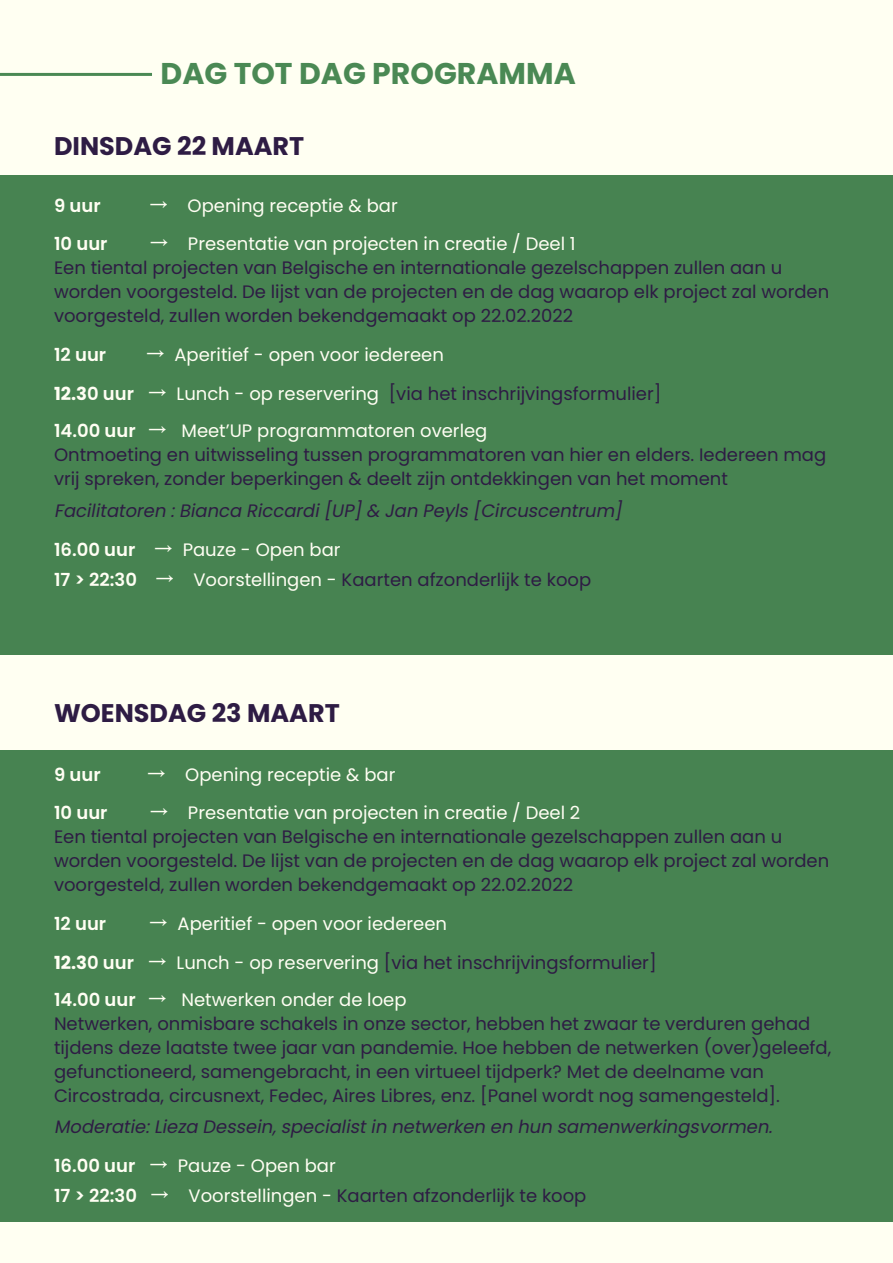
<style>
.page{position:relative;width:893px;height:1263px;background:#fffff2}
.page>*{position:absolute;margin:0;border:0;box-sizing:border-box;transform-origin:0 0}
.t1{font:700 30px "Poppins";color:#4a8954}
.t2{font:700 25.5px "Poppins";color:#2e1c44}
.t3{font:18px/24px "Poppins";color:#2e1c44}
.t4{font:18px/38.2px "Poppins";color:#fffef3}
.t5{font:italic 18px/39px "Poppins";color:#2e1c44}
.t6{font:600 18px "Poppins";color:#fffef3}
.s1{font-family:"Microsoft Ya Hei"}
.s2{font-family:"Microsoft Ya Hei";color:#fffef3}
.s3{color:#fffef3}
.s4{font-weight:700}
.s5{font-weight:600}
.s6{color:#2e1c44}
.s7{font-weight:600;font-style:normal;color:#fffef3}
.s8{font-family:"Microsoft Ya Hei";font-style:normal;color:#fffef3}
.s9{font-style:normal;color:#fffef3}
.s10{font-weight:600;color:#fffef3}
</style>
<div class="page">
<hr style="left:0;top:73px;width:152px;height:3px;background:#4a8954">
<div style="left:0;top:175px;width:893px;height:480px;background:#478351"></div>
<div style="left:0;top:750px;width:893px;height:471px;background:#478351"></div>
<h1 class="t1" style="left:161px;top:57px;width:417px">DAG TOT DAG PROGRAMMA</h1>
<h2 class="t2" style="left:54px;top:132px;width:252px">DINSDAG 22 MAART</h2>
<p class="t6" style="left:54px;top:195px;width:48px">9 uur</p>
<p class="t4" style="left:150px;top:187px;width:249px"><span class="s1">→</span> Opening receptie &amp; bar</p>
<p class="t6" style="left:54px;top:233px;width:55px">10 uur</p>
<p class="t3" style="left:54px;top:231px;width:777px;text-indent:96px"><span class="s2">→</span> <span class="s3">Presentatie van projecten in creatie / Deel 1<br></span>Een tiental projecten van Belgische en internationale gezelschappen zullen aan u worden voorgesteld. De lijst van de projecten en de dag waarop elk project zal worden voorgesteld, zullen worden bekendgemaakt op 22.02.2022</p>
<p class="t6" style="left:54px;top:344px;width:54px">12 uur</p>
<p class="t4" style="left:54px;top:335px;width:609px;text-indent:92px"><span class="s1">→</span> Aperitief - open voor iedereen<br><span class="s4">12.3</span><span class="s5">0 uur</span> <span class="s1">→</span> Lunch - op reservering <span class="s6">[via het inschrijvingsformulier]<br></span><span class="s5">14.00 uur</span> <span class="s1">→</span> Meet’UP programmatoren overleg</p>
<p class="t3" style="left:54px;top:443px;width:774px">Ontmoeting en uitwisseling tussen programmatoren van hier en elders. Iedereen mag vrij spreken, zonder beperkingen &amp; deelt zijn ontdekkingen van het moment</p>
<p class="t5" style="left:54px;top:491px;width:574px">Facilitatoren :Bianca Riccardi[UP]&amp; Jan Peyls[Circuscentrum]<br><span class="s7">16.00 uur</span> <span class="s8">→</span> <span class="s9">Pauze - Open bar</span></p>
<p class="t3" style="left:54px;top:567px;width:539px"><span class="s10">17 &gt; 22:30</span> <span class="s2">→</span> <span class="s3">Voorstellingen -</span> Kaarten afzonderlijk te koop</p>
<h2 class="t2" style="left:54px;top:698px;width:287px">WOENSDAG 23 MAART</h2>
<p class="t6" style="left:54px;top:765px;width:48px">9 uur</p>
<p class="t4" style="left:148px;top:756px;width:249px"><span class="s1">→</span> Opening receptie &amp; bar</p>
<p class="t6" style="left:54px;top:802px;width:55px">10 uur</p>
<p class="t3" style="left:54px;top:801px;width:777px;text-indent:96px"><span class="s2">→</span> <span class="s3">Presentatie van projecten in creatie / Deel 2<br></span>Een tiental projecten van Belgische en internationale gezelschappen zullen aan u worden voorgesteld. De lijst van de projecten en de dag waarop elk project zal worden voorgesteld, zullen worden bekendgemaakt op 22.02.2022</p>
<p class="t6" style="left:54px;top:913px;width:54px">12 uur</p>
<p class="t4" style="left:54px;top:904px;width:604px;line-height:39px;text-indent:95px"><span class="s1">→</span> Aperitief - open voor iedereen<br><span class="s4">12.3</span><span class="s5">0 uur</span> <span class="s1">→</span> Lunch - op reservering <span class="s6">[via het inschrijvingsformulier]</span></p>
<p class="t3" style="left:54px;top:987px;width:779px"><span class="s10">14.00 uur</span> <span class="s2">→</span> <span class="s3">Netwerken onder de loep<br></span>Netwerken, onmisbare schakels in onze sector, hebben het zwaar te verduren gehad tijdens deze laatste twee jaar van pandemie. Hoe hebben de netwerken (over)geleefd, gefunctioneerd, samengebracht, in een virtueel tijdperk? Met de deelname van Circostrada, circusnext, Fedec, Aires Libres, enz. [Panel wordt nog samengesteld].</p>
<p class="t5" style="left:54px;top:1107px;width:725px">Moderatie:Lieza Dessein,specialistin netwerken en hun samenwerkingsvormen.<br><span class="s7">16.00 uur</span> <span class="s8">→</span> <span class="s9">Pauze - Open bar</span></p>
<p class="t3" style="left:54px;top:1184px;width:534px"><span class="s10">17 &gt; 22:30</span> <span class="s2">→</span> <span class="s3">Voorstellingen -</span> Kaarten afzonderlijk te koop</p>
</div>
